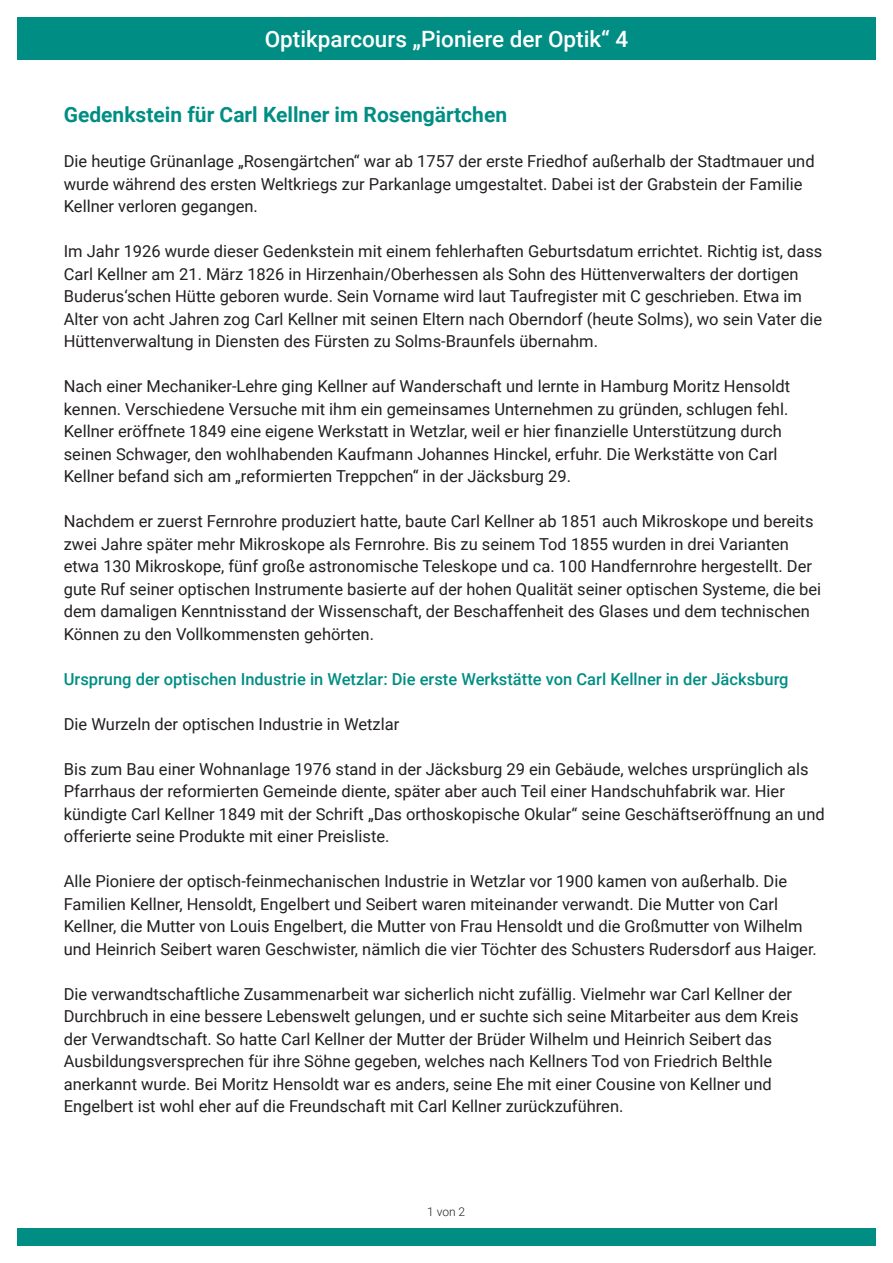
<style>
.page{position:relative;width:893px;height:1263px;background:#fff}
.page>*{position:absolute;margin:0;border:0;box-sizing:border-box;transform-origin:0 0}
.t1{font:500 22.5px "Roboto";color:#fff}
.t2{font:700 21px "Roboto";color:#008e84}
.t3{font:16.5px/22.5px "Roboto";color:#231f20}
.t4{font:500 16.5px "Roboto";color:#008e84}
.t5{font:300 12px "Roboto";color:#231f20}
</style>
<div class="page">
<div style="left:17px;top:17px;width:859px;height:43px;background:#008e84"></div>
<div style="left:17px;top:1229px;width:859px;height:17px;background:#008e84"></div>
<h1 class="t1" style="left:265px;top:23px;width:365px">Optikparcours „Pioniere der Optik“ 4</h1>
<p class="t2" style="left:64px;top:100px;width:445px">Gedenkstein für Carl Kellner im Rosengärtchen</p>
<p class="t3" style="left:64px;top:149px;width:752px">Die heutige Grünanlage „Rosengärtchen“ war ab 1757 der erste Friedhof außerhalb der Stadtmauer und wurde während des ersten Weltkriegs zur Parkanlage umgestaltet. Dabei ist der Grabstein der Familie<br>Kellner verloren gegangen.</p>
<p class="t3" style="left:64px;top:239px;width:760px">Im Jahr 1926 wurde dieser Gedenkstein mit einem fehlerhaften Geburtsdatum errichtet. Richtig ist, dass Carl Kellner am 21. März 1826 in Hirzenhain/Oberhessen als Sohn des Hüttenverwalters der dortigen Buderus‘schen Hütte geboren wurde. Sein Vorname wird laut Taufregister mit C geschrieben. Etwa im Alter von acht Jahren zog Carl Kellner mit seinen Eltern nach Oberndorf (heute Solms), wo sein Vater die Hüttenverwaltung in Diensten des Fürsten zu Solms-Braunfels übernahm.</p>
<p class="t3" style="left:64px;top:374px;width:728px">Nach einer Mechaniker-Lehre ging Kellner auf Wanderschaft und lernte in Hamburg Moritz Hensoldt kennen. Verschiedene Versuche mit ihm ein gemeinsames Unternehmen zu gründen, schlugen fehl.<br>Kellner eröffnete 1849 eine eigene Werkstatt in Wetzlar, weil er hier finanzielle Unterstützung durch seinen Schwager, den wohlhabenden Kaufmann Johannes Hinckel, erfuhr. Die Werkstätte von Carl Kellner befand sich am „reformierten Treppchen“ in der Jäcksburg 29.</p>
<p class="t3" style="left:64px;top:509px;width:759px">Nachdem er zuerst Fernrohre produziert hatte, baute Carl Kellner ab 1851 auch Mikroskope und bereits zwei Jahre später mehr Mikroskope als Fernrohre. Bis zu seinem Tod 1855 wurden in drei Varianten etwa 130 Mikroskope, fünf große astronomische Teleskope und ca. 100 Handfernrohre hergestellt. Der gute Ruf seiner optischen Instrumente basierte auf der hohen Qualität seiner optischen Systeme, die bei dem damaligen Kenntnisstand der Wissenschaft, der Beschaffenheit des Glases und dem technischen Können zu den Vollkommensten gehörten.</p>
<p class="t4" style="left:64px;top:667px;width:726px">Ursprung der optischen Industrie in Wetzlar: Die erste Werkstätte von Carl Kellner in der Jäcksburg</p>
<p class="t3" style="left:64px;top:712px;width:337px">Die Wurzeln der optischen Industrie in Wetzlar</p>
<p class="t3" style="left:64px;top:757px;width:762px">Bis zum Bau einer Wohnanlage 1976 stand in der Jäcksburg 29 ein Gebäude, welches ursprünglich als Pfarrhaus der reformierten Gemeinde diente, später aber auch Teil einer Handschuhfabrik war. Hier kündigte Carl Kellner 1849 mit der Schrift „Das orthoskopische Okular“ seine Geschäftseröffnung an und offerierte seine Produkte mit einer Preisliste.</p>
<p class="t3" style="left:64px;top:869px;width:755px">Alle Pioniere der optisch-feinmechanischen Industrie in Wetzlar vor 1900 kamen von außerhalb. Die Familien Kellner, Hensoldt, Engelbert und Seibert waren miteinander verwandt. Die Mutter von Carl Kellner, die Mutter von Louis Engelbert, die Mutter von Frau Hensoldt und die Großmutter von Wilhelm und Heinrich Seibert waren Geschwister, nämlich die vier Töchter des Schusters Rudersdorf aus Haiger.</p>
<p class="t3" style="left:64px;top:982px;width:736px">Die verwandtschaftliche Zusammenarbeit war sicherlich nicht zufällig. Vielmehr war Carl Kellner der Durchbruch in eine bessere Lebenswelt gelungen, und er suchte sich seine Mitarbeiter aus dem Kreis der Verwandtschaft. So hatte Carl Kellner der Mutter der Brüder Wilhelm und Heinrich Seibert das Ausbildungsversprechen für ihre Söhne gegeben, welches nach Kellners Tod von Friedrich Belthle anerkannt wurde. Bei Moritz Hensoldt war es anders, seine Ehe mit einer Cousine von Kellner und Engelbert ist wohl eher auf die Freundschaft mit Carl Kellner zurückzuführen.</p>
<p class="t5" style="left:427px;top:1203px;width:40px">1 von 2</p>
</div>
